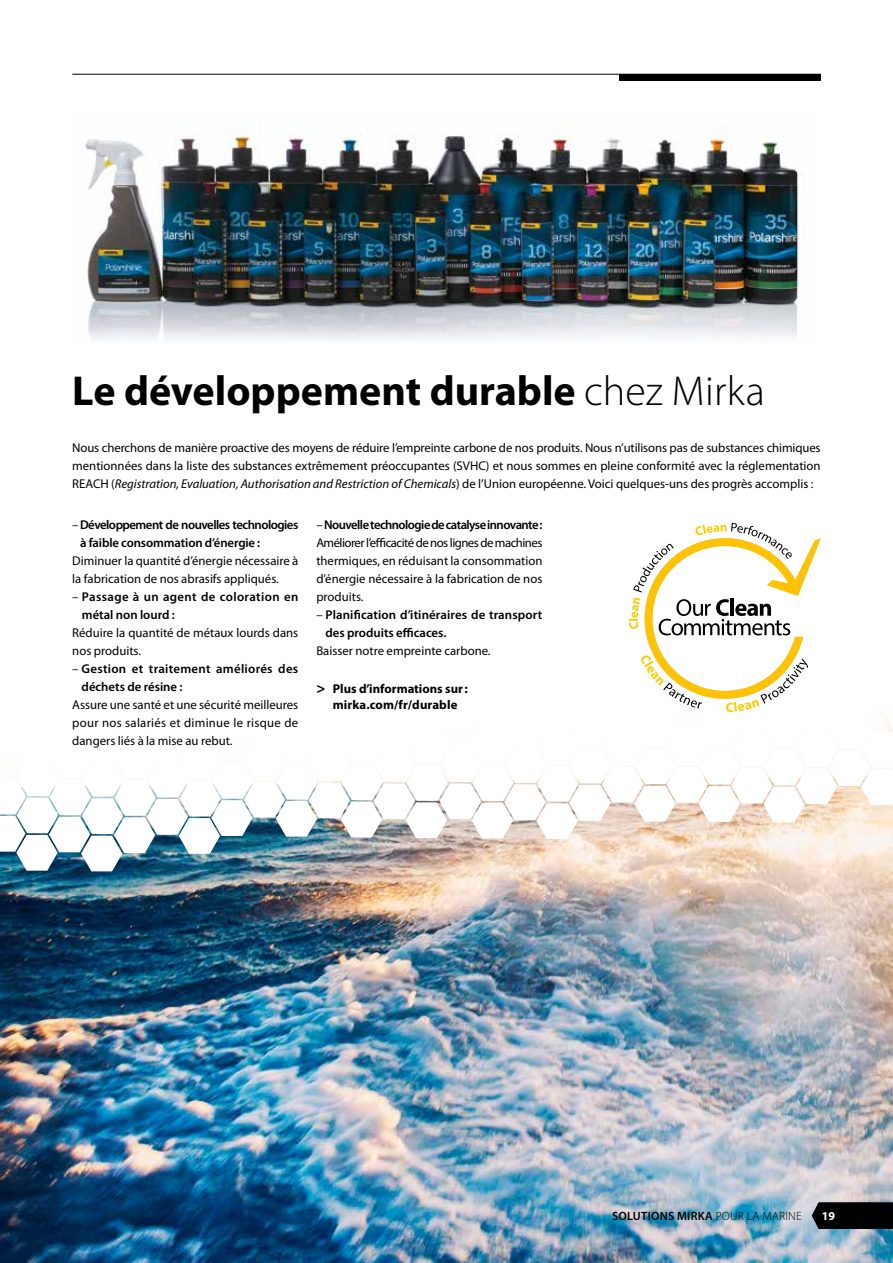
<style>
.page{position:relative;width:893px;height:1263px;background:#fff}
.page>*{position:absolute;margin:0;border:0;box-sizing:border-box;transform-origin:0 0}
.t1{font:700 42px "Myriad Pro";color:#000}
.t2{font:12.75px/18px "Myriad Pro";color:#000;text-align:justify}
.t3{font:600 12.75px/18px "Myriad Pro";letter-spacing:-.04em;color:#000}
.t4{font:600 12.75px/18px "Myriad Pro";color:#000}
.t5{font:600 12.75px/18px "Myriad Pro";letter-spacing:.02em;color:#000}
.t6{font:600 12.75px/18px "Myriad Pro";letter-spacing:.03em;color:#000}
.t7{font:700 12.75px/15.3px "Myriad Pro";color:#000;text-align:center}
.t8{font:600 12px "Myriad Pro";letter-spacing:.02em;color:#000}
.t9{font:300 12px "Myriad Pro";color:#000}
.t10{font:700 12px "Myriad Pro";color:#fff}
.s1{font-weight:300}
.s2{font-style:italic}
.s3{font-weight:400}
.s4{font-weight:600}
.s5{font-size:15px}
.s6{font-weight:700}
</style>
<div class="page">
<img style="left:0;top:871px;width:893px;height:392px">
<svg style="left:0;top:619px;width:893px;height:252px"></svg>
<hr style="left:72px;top:74px;width:749px;height:1px;background:#000">
<div style="left:619px;top:74px;width:202px;height:7px;background:#000"></div>
<svg style="left:812px;top:1202px;width:81px;height:27px;background:#09090a"></svg>
<img style="left:85px;top:128px;width:714px;height:212px">
<svg style="left:629px;top:523px;width:192px;height:189px"></svg>
<h1 class="t1" style="left:72px;top:363px;width:694px">Le développement durable <span class="s1">chez Mirka</span></h1>
<p class="t2" style="left:72px;top:439px;width:750px">Nous cherchons de manière proactive des moyens de réduire l’empreinte carbone de nos produits. Nous n’utilisons pas de substances chimiques mentionnées dans la liste des substances extrêmement préoccupantes (SVHC) et nous sommes en pleine conformité avec la réglementation REACH (<span class="s2">Registration, Evaluation, Authorisation and Restriction of Chemicals</span>) de l’Union européenne. Voici quelques-uns des progrès accomplis :</p>
<p class="t3" style="left:80px;top:516px;width:220px;text-indent:-8px"><span class="s3">–</span> Développement de nouvelles technologies à faible consommation d’énergie :</p>
<p class="t2" style="left:72px;top:552px;width:228px">Diminuer la quantité d’énergie nécessaire à la fabrication de nos abrasifs appliqués.</p>
<p class="t6" style="left:82px;top:588px;width:218px;text-indent:-10px"><span class="s3">–</span> Passage à un agent de coloration en métal non lourd :</p>
<p class="t2" style="left:72px;top:624px;width:228px">Réduire la quantité de métaux lourds dans nos produits.</p>
<p class="t5" style="left:82px;top:660px;width:218px;text-indent:-9px"><span class="s3">–</span> Gestion et traitement améliorés des déchets de résine :</p>
<p class="t2" style="left:72px;top:696px;width:228px">Assure une santé et une sécurité meilleures pour nos salariés et diminue le risque de dangers liés à la mise au rebut.</p>
<p class="t2" style="left:316px;top:516px;width:228px">– <span class="s4">Nouvelle technologie de catalyse innovante :<br></span>Améliorer l’efficacité de nos lignes de machines thermiques, en réduisant la consommation d’énergie nécessaire à la fabrication de nos produits.</p>
<p class="t4" style="left:325px;top:606px;width:218px;text-indent:-9px"><span class="s3">–</span> Planification d’itinéraires de transport des produits efficaces.</p>
<p class="t2" style="left:316px;top:642px;width:176px">Baisser notre empreinte carbone.</p>
<p class="t7" style="left:316px;top:681px;width:153px"><span class="s5">&gt;</span> Plus d’informations sur: mirka.com/fr/durable</p>
<p class="t9" style="left:650px;top:1209px;width:153px"><span class="s6">MIRKA</span> DENİZCİLİK ÇÖZÜMLERİ</p>
<p class="t10" style="left:822px;top:1208px;width:15px">19</p>
<p class="t8" style="left:612px;top:1209px;width:191px">SOLUTIONS MIRKA <span class="s1">POUR LA MARINE</span></p>
</div>
